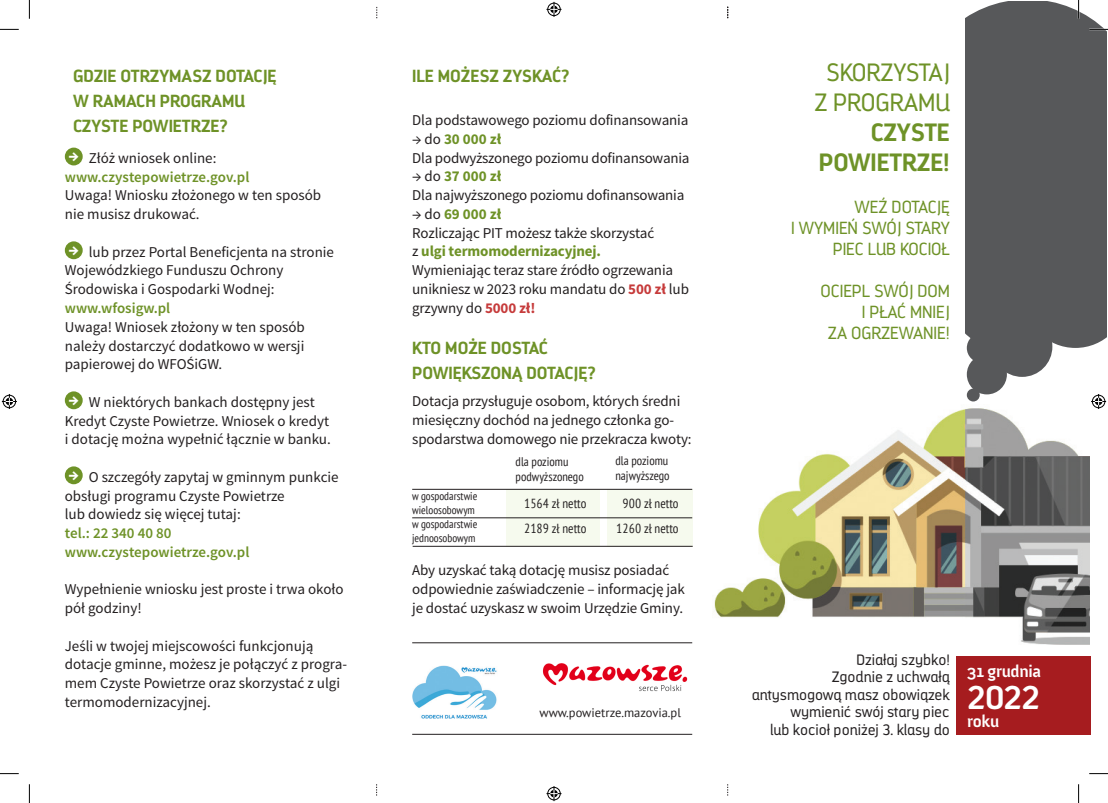
<style>
.page{position:relative;width:1108px;height:803px;background:#fff}
.page>*{position:absolute;margin:0;border:0;box-sizing:border-box;transform-origin:0 0}
.t1{font:700 34.12px "Anivers";color:#fff}
.t2{font:300 25px/30px "Darwin Alt";color:#6e9227;text-align:center}
.t3{font:700 25px/30px "Darwin Alt";color:#6e9227;text-align:right}
.t4{font:700 17.5px/25px "Darwin Alt";color:#6e9227}
.t5{font:300 17.5px/21px "Darwin Alt";color:#6e9227;text-align:right}
.t6{font:700 17.5px "Darwin Alt";letter-spacing:-.02em;color:#6e9227}
.t7{font:700 17px "Anivers";letter-spacing:-.02em;color:#fff}
.t8{font:15px/18.8px "Source Sans Pro";letter-spacing:-.01em;color:#231f20}
.t9{font:300 15px/17.5px "Darwin Alt";color:#231f20;text-align:right}
.t10{font:600 15px/18.8px "Source Sans Pro";color:#6e9227}
.t11{font:condensed 13.12px/25px "PT Sans";color:#231f20}
.t12{font:condensed 12.5px/15px "PT Sans";color:#231f20}
.t13{font:12.5px "PT Sans";color:#231f20}
.t14{font:condensed 11.25px/13.8px "PT Sans";color:#231f20}
.s1{font-weight:700;font-size:16.75px;color:#fff}
.s2{font-weight:400;color:#231f20}
.s3{font-weight:700;color:#6e9227}
.s4{font-weight:700;color:#c63b3b}
</style>
<div class="page">
<div style="left:956px;top:656px;width:134px;height:78px;background:#a61c1f"></div>
<div style="left:966px;top:389px;width:13px;height:12px;background:#57585a;border-radius:50%"></div>
<div style="left:966px;top:354px;width:41px;height:40px;background:#57585a;border-radius:50%"></div>
<div style="left:966px;top:333px;width:30px;height:30px;background:#57585a;border-radius:50%"></div>
<div style="left:992px;top:316px;width:60px;height:61px;background:#57585a;border-radius:50%"></div>
<div style="left:949px;top:245px;width:103px;height:103px;background:#57585a;border-radius:50%"></div>
<div style="left:940px;top:167px;width:103px;height:103px;background:#57585a;border-radius:50%"></div>
<div style="left:1029px;top:219px;width:78px;height:129px;background:#57585a"></div>
<div style="left:965px;top:1px;width:142px;height:218px;background:#57585a"></div>
<hr style="left:412px;top:642px;width:280px;height:1px;background:#231f20">
<hr style="left:412px;top:734px;width:280px;height:1px;background:#231f20">
<div style="left:740px;top:18px;width:225px;height:353px;background:#fff"></div>
<div style="left:506px;top:489px;width:93px;height:57px;background:#f6faee"></div>
<div style="left:607px;top:489px;width:85px;height:57px;background:#f6faee"></div>
<hr style="left:412px;top:489px;width:280px;height:1px;background:#231f20">
<hr style="left:412px;top:518px;width:280px;height:1px;background:#231f20">
<hr style="left:413px;top:546px;width:279px;height:1px;background:#231f20">
<img style="left:412px;top:665px;width:85px;height:53px">
<div style="left:65px;top:148px;width:18px;height:17px;background:#6e9227;border-radius:50%"></div>
<div style="left:65px;top:241px;width:18px;height:18px;background:#6e9227;border-radius:50%"></div>
<div style="left:65px;top:391px;width:18px;height:18px;background:#6e9227;border-radius:50%"></div>
<div style="left:65px;top:466px;width:18px;height:18px;background:#6e9227;border-radius:50%"></div>
<img style="left:542px;top:663px;width:146px;height:29px">
<img style="left:714px;top:408px;width:375px;height:237px">
<svg style="left:0;top:29px;width:19px;height:1px"></svg>
<svg style="left:1089px;top:29px;width:19px;height:1px"></svg>
<svg style="left:0;top:773px;width:19px;height:1px"></svg>
<svg style="left:1089px;top:773px;width:19px;height:1px"></svg>
<svg style="left:29px;top:0;width:1px;height:19px"></svg>
<svg style="left:29px;top:784px;width:1px;height:19px"></svg>
<svg style="left:1077px;top:0;width:2px;height:19px"></svg>
<svg style="left:1078px;top:784px;width:1px;height:19px"></svg>
<svg style="left:546px;top:2px;width:15px;height:15px"></svg>
<svg style="left:546px;top:786px;width:15px;height:15px"></svg>
<svg style="left:2px;top:394px;width:15px;height:15px"></svg>
<svg style="left:1091px;top:394px;width:15px;height:15px"></svg>
<p class="t4" style="left:73px;top:63px;width:205px">Gdzie otrzymasz dotację w ramach programu czyste powietrze?</p>
<p class="t10" style="left:65px;top:149px;width:186px"><span class="s1">→</span> <span class="s2">Złóż wniosek online: </span>www.czystepowietrze.gov.pl</p>
<p class="t8" style="left:65px;top:186px;width:258px">Uwaga! Wniosku złożonego w ten sposób nie musisz drukować.</p>
<p class="t8" style="left:65px;top:243px;width:271px"><span class="s1">→</span> lub przez Portal Beneficjenta na stronie<br>Wojewódzkiego Funduszu Ochrony<br>Środowiska i Gospodarki Wodnej:</p>
<p class="t10" style="left:65px;top:299px;width:107px">www.wfosigw.pl</p>
<p class="t8" style="left:65px;top:318px;width:241px;text-align:justify">Uwaga! Wniosek złożony w ten sposób należy dostarczyć dodatkowo w wersji papierowej do WFOŚiGW.</p>
<p class="t8" style="left:65px;top:393px;width:267px"><span class="s1">→</span> W niektórych bankach dostępny jest<br>Kredyt Czyste Powietrze. Wniosek o kredyt i dotację można wypełnić łącznie w banku.</p>
<p class="t8" style="left:65px;top:468px;width:275px"><span class="s1">→</span> O szczegóły zapytaj w gminnym punkcie obsługi programu Czyste Powietrze<br>lub dowiedz się więcej tutaj:</p>
<p class="t10" style="left:65px;top:524px;width:186px">tel.: 22 340 40 80 www.czystepowietrze.gov.pl</p>
<p class="t8" style="left:65px;top:580px;width:280px">Wypełnienie wniosku jest proste i trwa około pół godziny!</p>
<p class="t8" style="left:65px;top:636px;width:284px">Jeśli w twojej miejscowości funkcjonują dotacje gminne, możesz je połączyć z progra&shy;mem Czyste Powietrze oraz skorzystać z ulgi termomodernizacyjnej.</p>
<p class="t4" style="left:412px;top:63px;width:159px">Ile możesz zyskać?</p>
<p class="t8" style="left:412px;top:111px;width:278px">Dla podstawowego poziomu dofinansowania</p>
<p class="t8" style="left:412px;top:130px;width:279px">→ do <span class="s3">30 000 zł<br></span>Dla podwyższonego poziomu dofinansowania</p>
<p class="t8" style="left:412px;top:167px;width:274px">→ do <span class="s3">37 000 zł<br></span>Dla najwyższonego poziomu dofinansowania</p>
<p class="t8" style="left:412px;top:205px;width:278px">→ do <span class="s3">69 000 zł<br></span>Rozliczając PIT możesz także skorzystać<br>z <span class="s3">ulgi termomodernizacyjnej.<br></span>Wymieniając teraz stare źródło ogrzewania unikniesz w 2023 roku mandatu do <span class="s4">500 zł</span> lub grzywny do <span class="s4">5000 zł!</span></p>
<p class="t4" style="left:412px;top:336px;width:11px">KTO</p>
<p class="t4" style="left:445px;top:336px;width:11px">MOŻE</p>
<p class="t4" style="left:491px;top:336px;width:11px">DOSTAĆ</p>
<p class="t4" style="left:412px;top:361px;width:11px">POWIĘKSZO</p>
<p class="t6" style="left:501px;top:362px;width:96px">NĄ dotację?</p>
<p class="t8" style="left:412px;top:392px;width:281px">Dotacja przysługuje osobom, których średni miesięczny dochód na jednego członka go&shy;spodarstwa domowego nie przekracza kwoty:</p>
<p class="t12" style="left:515px;top:454px;width:70px">dla poziomu podwyższonego</p>
<p class="t12" style="left:615px;top:453px;width:56px">dla poziomu najwyższego</p>
<p class="t14" style="left:412px;top:489px;width:67px">w gospodarstwie wieloosobowym w gospodarstwie jednoosobowym</p>
<p class="t11" style="left:524px;top:491px;width:64px">1564 zł netto<br>2189 zł netto</p>
<p class="t11" style="left:616px;top:491px;width:64px;text-align:center">900 zł netto<br>1260 zł netto</p>
<p class="t8" style="left:412px;top:561px;width:274px">Aby uzyskać taką dotację musisz posiadać odpowiednie zaświadczenie – informację jak je dostać uzyskasz w swoim Urzędzie Gminy.</p>
<p class="t13" style="left:539px;top:705px;width:143px">www.powietrze.mazovia.pl</p>
<h2 class="t2" style="left:814px;top:57px;width:137px">Skorzystaj z Programu</h2>
<h2 class="t3" style="left:818px;top:117px;width:133px">Czyste<br>Powietrze!</h2>
<p class="t5" style="left:791px;top:196px;width:160px">Weź dotację<br>i wymień swój stary piec lub kocioł</p>
<p class="t5" style="left:820px;top:280px;width:131px">ociepl swój dom i płać mniej<br>za ogrzewanie!</p>
<p class="t9" style="left:752px;top:651px;width:199px">Działaj szybko!<br>Zgodnie z uchwałą antysmogową masz obowiązek wymienić swój stary piec<br>lub kocioł poniżej 3. klasy do</p>
<p class="t7" style="left:967px;top:662px;width:75px">31 grudnia</p>
<h1 class="t1" style="left:967px;top:679px;width:75px">2022</h1>
<p class="t7" style="left:967px;top:712px;width:34px">roku</p>
</div>
